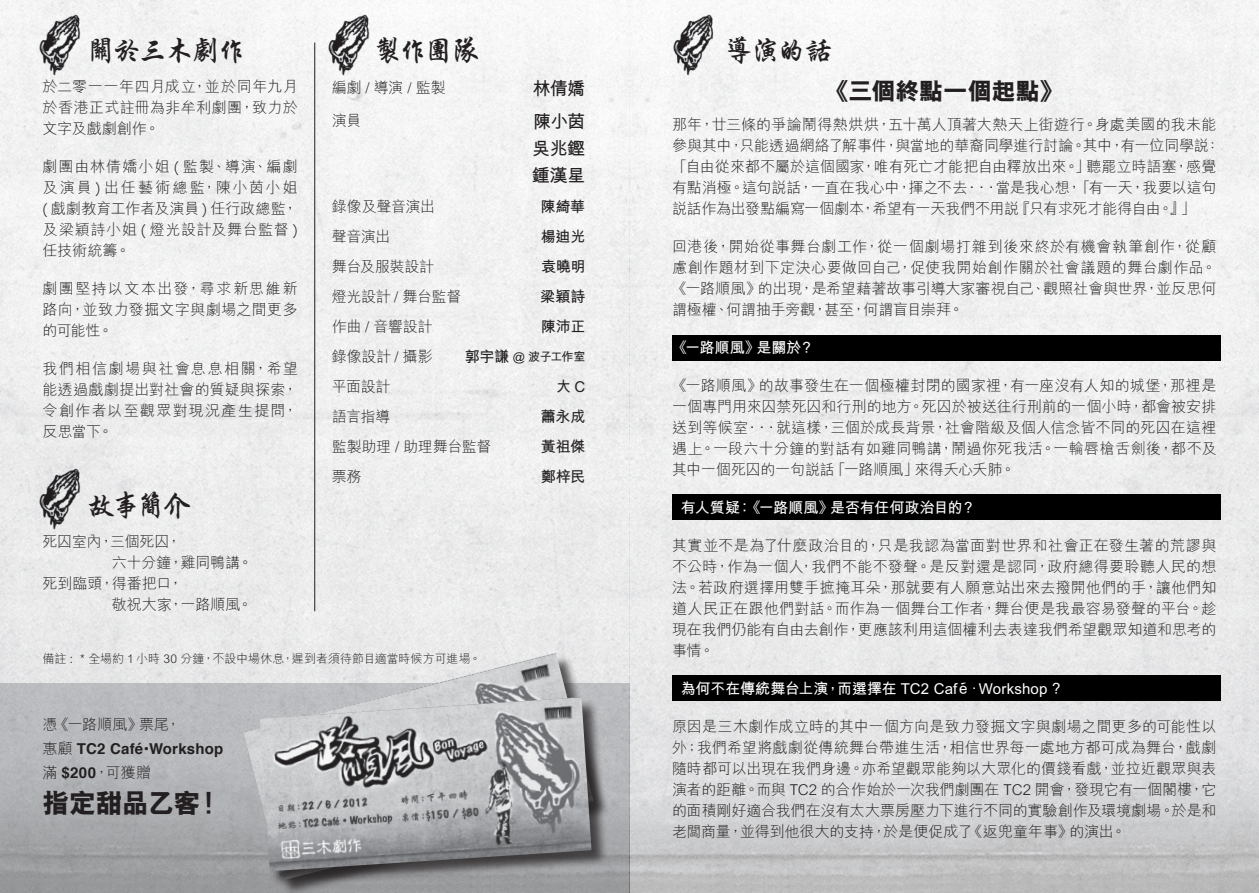
<style>
.page{position:relative;width:1259px;height:893px;background:#fff}
.page>*{position:absolute;margin:0;border:0;box-sizing:border-box;transform-origin:0 0}
.t1{font:700 30px "C Xing Kai HK";letter-spacing:-.13em;color:#231f20}
.t2{font:800 27px "M Hei HK";letter-spacing:-.025em;color:#231f20}
.t3{font:800 24px "M Hei HK";letter-spacing:.005em;color:#231f20}
.t4{font:700 18px/27px "M Hei HK";letter-spacing:-.02em;color:#231f20;text-align:justify}
.t5{font:300 15px/21px "M Hei HK";color:#231f20;text-align:justify}
.t6{font:700 15px "M Hei HK";letter-spacing:-.005em;color:#fff}
.t7{font:300 15px "M Hei HK";letter-spacing:-.02em;color:#231f20}
.t8{font:700 15px "M Hei HK";letter-spacing:-.02em;color:#231f20}
.t9{font:700 15px "Helvetica";letter-spacing:.015em;color:#231f20}
.t10{font:300 12px "M Hei HK";color:#231f20}
.t11{font:700 12px "M Hei HK";letter-spacing:-.065em;color:#231f20}
.s1{font-size:15px}
.s2{font-family:"M Hei HK";font-weight:300}
.s3{font-family:"Helvetica";font-weight:700}
</style>
<div class="page">
<img style="left:0;top:0;width:1259px;height:893px">
<div style="left:672px;top:335px;width:548px;height:25px;background:#000"></div>
<div style="left:672px;top:494px;width:548px;height:26px;background:#000"></div>
<div style="left:672px;top:675px;width:548px;height:26px;background:#000"></div>
<hr style="left:314px;top:43px;width:1px;height:568px;background:#231f20">
<div style="left:0;top:684px;width:629px;height:209px;background:linear-gradient(to bottom,#c2c3c6,#999a9c)"></div>
<div style="left:245px;top:655px;width:365px;height:238px;background:#231f20;opacity:.75"></div>
<img style="left:243px;top:653px;width:350px;height:228px">
<div style="left:261px;top:698px;width:347px;height:190px;background:#231f20;opacity:.75"></div>
<img style="left:260px;top:697px;width:331px;height:174px">
<img style="left:328px;top:13px;width:47px;height:64px">
<img style="left:38px;top:13px;width:48px;height:64px">
<img style="left:38px;top:468px;width:48px;height:64px">
<img style="left:672px;top:13px;width:47px;height:64px">
<h1 class="t1" style="left:86px;top:36px;width:163px">關於三木劇作</h1>
<p class="t5" style="left:43px;top:76px;width:257px">於二零一一年四月成立，並於同年九月於香港正式註冊為非牟利劇團，致力於文字及戲劇創作。</p>
<p class="t5" style="left:43px;top:156px;width:257px">劇團由林倩嬌小姐 ( 監製、導演、編劇及演員) 出任藝術總監，陳小茵小姐( 戲劇教育工作者及演員 ) 任行政總監，及梁穎詩小姐 ( 燈光設計及舞台監督 )任技術統籌。</p>
<p class="t5" style="left:43px;top:278px;width:257px">劇團堅持以文本出發，尋求新思維新路向，並致力發掘文字與劇場之間更多的可能性。</p>
<p class="t5" style="left:43px;top:358px;width:257px">我們相信劇場與社會息息相關，希望能透過戲劇提出對社會的質疑與探索，令創作者以至觀眾對現況產生提問，反思當下。</p>
<h1 class="t1" style="left:86px;top:491px;width:107px">故事簡介</h1>
<p class="t7" style="left:43px;top:534px;width:140px">死囚室內，三個死囚，</p>
<p class="t5" style="left:112px;top:552px;width:142px">六十分鐘，雞同鴨講。</p>
<p class="t5" style="left:43px;top:573px;width:142px">死到臨頭，得番把口，</p>
<p class="t5" style="left:112px;top:594px;width:142px">敬祝大家，一路順風。</p>
<h1 class="t1" style="left:373px;top:36px;width:109px">製作團隊</h1>
<p class="t5" style="left:332px;top:77px;width:115px">編劇 / 導演 / 監製</p>
<p class="t4" style="left:533px;top:73px;width:54px">林倩嬌</p>
<p class="t5" style="left:332px;top:110px;width:31px">演員</p>
<p class="t4" style="left:532px;top:106px;width:55px">陳小茵吳兆鏗鍾漢星</p>
<p class="t7" style="left:332px;top:199px;width:105px">錄像及聲音演出</p>
<p class="t8" style="left:541px;top:196px;width:46px">陳綺華</p>
<p class="t5" style="left:332px;top:226px;width:60px">聲音演出</p>
<p class="t8" style="left:540px;top:226px;width:46px">楊迪光</p>
<p class="t7" style="left:332px;top:259px;width:104px">舞台及服裝設計</p>
<p class="t8" style="left:541px;top:256px;width:46px">袁曉明</p>
<p class="t7" style="left:332px;top:289px;width:131px">燈光設計 / 舞台監督</p>
<p class="t8" style="left:540px;top:286px;width:47px">梁穎詩</p>
<p class="t5" style="left:332px;top:316px;width:102px">作曲 / 音響設計</p>
<p class="t8" style="left:541px;top:316px;width:46px">陳沛正</p>
<p class="t5" style="left:332px;top:346px;width:102px">錄像設計 / 攝影</p>
<p class="t11" style="left:465px;top:348px;width:122px"><span class="s1">郭宇謙</span> @ 波子工作室</p>
<p class="t5" style="left:332px;top:376px;width:60px">平面設計</p>
<p class="t8" style="left:556px;top:376px;width:31px">大C</p>
<p class="t5" style="left:332px;top:406px;width:60px">語言指導</p>
<p class="t8" style="left:541px;top:406px;width:46px">蕭永成</p>
<p class="t5" style="left:332px;top:436px;width:161px">監製助理 / 助理舞台監督</p>
<p class="t8" style="left:541px;top:436px;width:46px">黃祖傑</p>
<p class="t5" style="left:332px;top:466px;width:31px">票務</p>
<p class="t8" style="left:540px;top:466px;width:46px">鄭梓民</p>
<p class="t10" style="left:43px;top:653px;width:440px">備註 : * 全場約 1 小時 30 分鐘，不設中場休息，遲到者須待節目適當時候方可進場。</p>
<p class="t5" style="left:43px;top:714px;width:140px">憑《一路順風》票尾，</p>
<p class="t9" style="left:43px;top:737px;width:182px"><span class="s2">惠顧</span> TC2 Café•Workshop</p>
<p class="t5" style="left:43px;top:762px;width:110px">滿 <span class="s3">$200</span>，可獲贈</p>
<h2 class="t2" style="left:43px;top:789px;width:181px">指定甜品乙客！</h2>
<h1 class="t1" style="left:724px;top:36px;width:111px">導演的話</h1>
<h3 class="t3" style="left:825px;top:79px;width:240px">《三個終點一個起點》</h3>
<p class="t5" style="left:672px;top:114px;width:550px;text-align:left">那年，廿三條的爭論鬧得熱烘烘，五十萬人頂著大熱天上街遊行。身處美國的我未能參與其中，只能透過網絡了解事件，與當地的華裔同學進行討論。其中，有一位同學說：「自由從來都不屬於這個國家，唯有死亡才能把自由釋放出來。」聽罷立時語塞，感覺有點消極。這句說話，一直在我心中，揮之不去．．．當是我心想，「有一天，我要以這句說話作為出發點編寫一個劇本，希望有一天我們不用說『只有求死才能得自由。』」</p>
<p class="t5" style="left:672px;top:236px;width:546px">回港後，開始從事舞台劇工作，從一個劇場打雜到後來終於有機會執筆創作，從顧慮創作題材到下定決心要做回自己，促使我開始創作關於社會議題的舞台劇作品。《一路順風》的出現，是希望藉著故事引導大家審視自己、觀照社會與世界，並反思何謂極權、何謂抽手旁觀，甚至，何謂盲目崇拜。</p>
<p class="t6" style="left:672px;top:337px;width:144px">《一路順風》是關於？</p>
<p class="t5" style="left:672px;top:375px;width:546px">《一路順風》的故事發生在一個極權封閉的國家裡，有一座沒有人知的城堡，那裡是一個專門用來囚禁死囚和行刑的地方。死囚於被送往行刑前的一個小時，都會被安排送到等候室．．．就這樣，三個於成長背景，社會階級及個人信念皆不同的死囚在這裡遇上。一段六十分鐘的對話有如雞同鴨講，鬧過你死我活。一輪唇槍舌劍後，都不及其中一個死囚的一句說話「一路順風」來得夭心夭肺。</p>
<p class="t6" style="left:680px;top:497px;width:297px">有人質疑：《一路順風》是否有任何政治目的？</p>
<p class="t5" style="left:672px;top:535px;width:546px">其實並不是為了什麼政治目的，只是我認為當面對世界和社會正在發生著的荒謬與不公時，作為一個人，我們不能不發聲。是反對還是認同，政府總得要聆聽人民的想法。若政府選擇用雙手摭掩耳朵，那就要有人願意站出來去撥開他們的手，讓他們知道人民正在跟他們對話。而作為一個舞台工作者，舞台便是我最容易發聲的平台。趁現在我們仍能有自由去創作，更應該利用這個權利去表達我們希望觀眾知道和思考的事情。</p>
<p class="t6" style="left:680px;top:678px;width:385px">為何不在傳統舞台上演，而選擇在 TC2 Café．Workshop？</p>
<p class="t5" style="left:672px;top:716px;width:546px">原因是三木劇作成立時的其中一個方向是致力發掘文字與劇場之間更多的可能性以外；我們希望將戲劇從傳統舞台帶進生活，相信世界每一處地方都可成為舞台，戲劇隨時都可以出現在我們身邊。亦希望觀眾能夠以大眾化的價錢看戲，並拉近觀眾與表演者的距離。而與 TC2 的合作始於一次我們劇團在 TC2 開會，發現它有一個閣樓，它的面積剛好適合我們在沒有太大票房壓力下進行不同的實驗創作及環境劇場。於是和老闆商量，並得到他很大的支持，於是便促成了《返兜童年事》的演出。</p>
</div>
